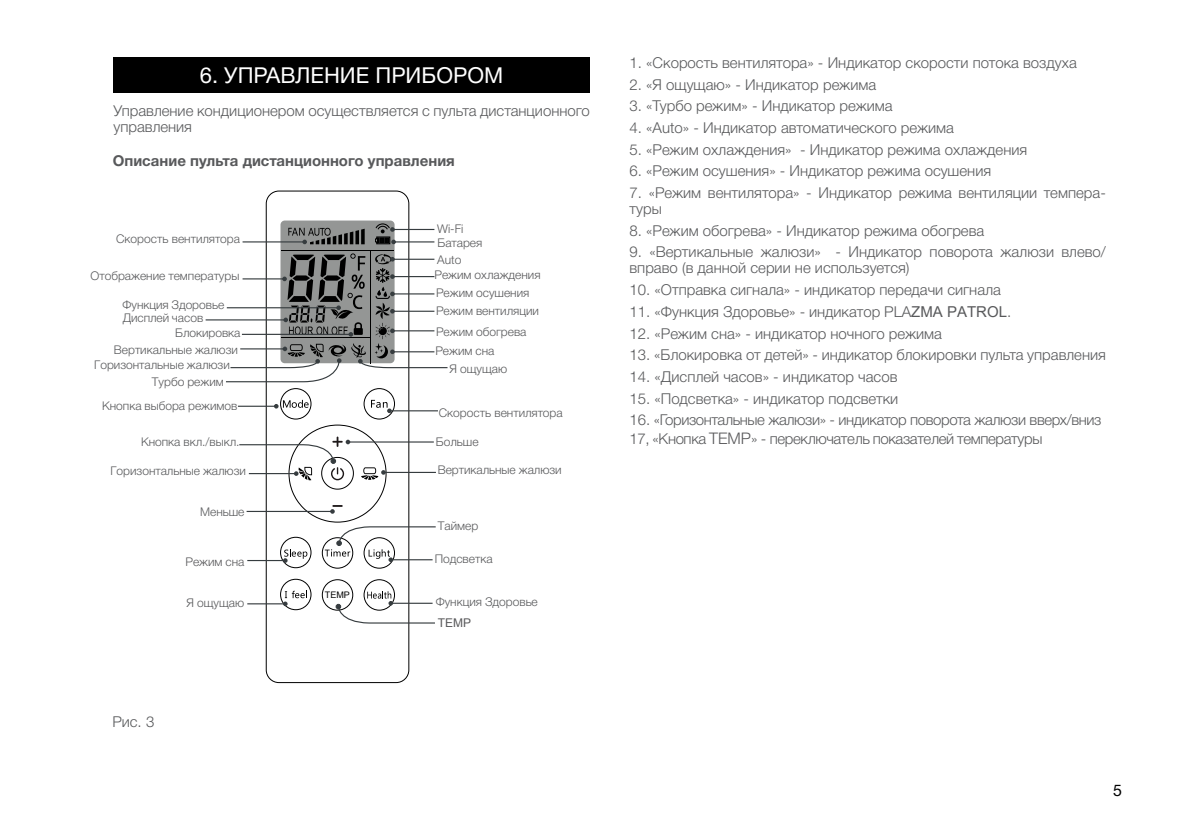
<style>
.page{position:relative;width:1191px;height:840px;background:#fff}
.page>*{position:absolute;margin:0;border:0;box-sizing:border-box;transform-origin:0 0}
.t1{font:22px "Helvetica Neue Cyr";color:#fff}
.t2{font:16px "Helvetica Neue Cyr";color:#000}
.t3{font:300 15px/16px "Helvetica Neue Cyr";color:#58595b}
.t4{font:300 15px/19.2px "Helvetica Neue Cyr";letter-spacing:-.025em;color:#58595b}
.t5{font:700 15px "Helvetica Neue Cyr";color:#58595b}
.t6{font:300 12px/20.8px "Helvetica Neue Cyr";color:#58595b}
.t7{font:300 12px/18.2px "Helvetica Neue Cyr";color:#575759}
.t8{font:12px "Arial";color:#575759}
.t9{font:9px "Arial";color:#000}
.s1{font-style:inherit}
.s2{font-family:"Arial";font-weight:400}
.s3{font-size:16px;color:#575759}
</style>
<div class="page">
<div style="left:113px;top:57px;width:477px;height:35px;background:#000"></div>
<div style="left:266px;top:190px;width:143px;height:492px;background:#fff;border:1px solid #000;border-radius:13px"></div>
<div style="left:280px;top:220px;width:114px;height:143px;background:#949695;border-radius:4px"></div>
<hr style="left:370px;top:249px;width:1px;height:114px;background:#000">
<hr style="left:281px;top:249px;width:113px;height:1px;background:#000">
<div style="left:280px;top:536px;width:31px;height:32px;border:1px solid #000;border-radius:50%"></div>
<div style="left:322px;top:537px;width:31px;height:31px;border:1px solid #000;border-radius:50%"></div>
<div style="left:363px;top:537px;width:32px;height:31px;border:1px solid #000;border-radius:50%"></div>
<div style="left:280px;top:388px;width:31px;height:31px;border:1px solid #000;border-radius:50%"></div>
<div style="left:363px;top:388px;width:32px;height:31px;border:1px solid #000;border-radius:50%"></div>
<div style="left:280px;top:578px;width:31px;height:32px;border:1px solid #000;border-radius:50%"></div>
<div style="left:322px;top:579px;width:31px;height:31px;border:1px solid #000;border-radius:50%"></div>
<div style="left:363px;top:579px;width:32px;height:31px;border:1px solid #000;border-radius:50%"></div>
<hr style="left:238px;top:405px;width:38px;height:1px;background:#363c3f">
<svg style="left:274px;top:399px;width:35px;height:9px"></svg>
<hr style="left:242px;top:241px;width:63px;height:1px;background:#363c3f">
<svg style="left:288px;top:228px;width:77px;height:16px"></svg>
<hr style="left:206px;top:319px;width:80px;height:1px;background:#363c3f">
<hr style="left:247px;top:603px;width:38px;height:1px;background:#363c3f">
<svg style="left:283px;top:590px;width:24px;height:15px"></svg>
<hr style="left:389px;top:410px;width:49px;height:1px;background:#363c3f">
<svg style="left:371px;top:399px;width:21px;height:14px"></svg>
<hr style="left:392px;top:229px;width:42px;height:1px;background:#363c3f">
<svg style="left:225px;top:253px;width:223px;height:129px"></svg>
<hr style="left:393px;top:241px;width:41px;height:1px;background:#363c3f">
<svg style="left:375px;top:223px;width:21px;height:21px"></svg>
<svg style="left:336px;top:591px;width:99px;height:32px"></svg>
<svg style="left:239px;top:424px;width:197px;height:138px"></svg>
<h1 class="t1" style="left:200px;top:63px;width:305px">6. УПРАВЛЕНИЕ ПРИБОРОМ</h1>
<p class="t3" style="left:113px;top:103px;width:478px">Управление кондиционером осуществляется с пульта дистанционного управления</p>
<p class="t5" style="left:113px;top:152px;width:343px">Описание пульта дистанционного управления</p>
<p class="t6" style="left:116px;top:228px;width:125px">Скорость вентилятора</p>
<p class="t6" style="left:91px;top:265px;width:150px">Отображение температуры</p>
<p class="t6" style="left:122px;top:298px;width:103px;line-height:13px">Функция Здоровье<br>Дисплей часов</p>
<p class="t6" style="left:175px;top:322px;width:67px">Блокировка</p>
<p class="t6" style="left:94px;top:342px;width:145px;line-height:15.4px;text-indent:20px">Вертикальные жалюзи<br>Горизонтальные жалюзи</p>
<p class="t7" style="left:152px;top:372px;width:73px">Турбо режим</p>
<p class="t6" style="left:102px;top:395px;width:137px">Кнопка выбора режимов</p>
<p class="t6" style="left:141px;top:431px;width:100px">Кнопка вкл./выкл.</p>
<p class="t6" style="left:110px;top:460px;width:137px">Горизонтальные жалюзи</p>
<p class="t6" style="left:200px;top:501px;width:46px">Меньше</p>
<p class="t7" style="left:185px;top:552px;width:61px">Режим сна</p>
<p class="t6" style="left:186px;top:592px;width:59px">Я ощущаю</p>
<p class="t3" style="left:112px;top:713px;width:43px">Рис. 3</p>
<p class="t9" style="left:325px;top:589px;width:27px"><span class="s1">T</span>EMP</p>
<p class="t7" style="left:437px;top:219px;width:28px">Wi-Fi</p>
<p class="t6" style="left:437px;top:232px;width:47px">Батарея</p>
<p class="t6" style="left:437px;top:249px;width:26px">Auto</p>
<p class="t7" style="left:434px;top:266px;width:108px">Режим охлаждения<br>Режим осушения</p>
<p class="t6" style="left:436px;top:300px;width:104px">Режим вентиляции<br>Режим обогрева</p>
<p class="t7" style="left:435px;top:342px;width:61px">Режим сна</p>
<p class="t6" style="left:449px;top:358px;width:59px">Я ощущаю</p>
<p class="t6" style="left:439px;top:403px;width:125px">Скорость вентилятора</p>
<p class="t7" style="left:436px;top:432px;width:44px">Больше</p>
<p class="t6" style="left:438px;top:459px;width:125px">Вертикальные жалюзи</p>
<p class="t6" style="left:438px;top:515px;width:42px">Таймер</p>
<p class="t6" style="left:435px;top:548px;width:59px">Подсветка</p>
<p class="t6" style="left:436px;top:591px;width:104px">Функция Здоровье</p>
<p class="t8" style="left:438px;top:614px;width:35px">TEMP</p>
<p class="t3" style="left:629px;top:55px;width:449px">1. «Скорость вентилятора» - Индикатор скорости потока воздуха</p>
<p class="t3" style="left:629px;top:76px;width:248px">2. «Я ощущаю» - Индикатор режима</p>
<p class="t3" style="left:629px;top:98px;width:265px">3. «Турбо режим» - Индикатор режима</p>
<p class="t3" style="left:629px;top:120px;width:326px">4. «Auto» - Индикатор автоматического режима</p>
<p class="t3" style="left:629px;top:141px;width:399px">5. «Режим охлаждения» - Индикатор режима охлаждения</p>
<p class="t3" style="left:629px;top:163px;width:363px">6. «Режим осушения» - Индикатор режима осушения</p>
<p class="t3" style="left:629px;top:185px;width:478px">7. «Режим вентилятора» - Индикатор режима вентиляции темпера&shy;туры</p>
<p class="t3" style="left:629px;top:222px;width:356px">8. «Режим обогрева» - Индикатор режима обогрева</p>
<p class="t3" style="left:629px;top:244px;width:478px">9. «Вертикальные жалюзи» - Индикатор поворота жалюзи влево/ вправо (в данной серии не используется)</p>
<p class="t3" style="left:629px;top:282px;width:373px">10. «Отправка сигнала» - индикатор передачи сигнала</p>
<p class="t3" style="left:629px;top:303px;width:383px">11. «Функция Здоровье» - индикатор PLA<span class="s2">ZMA PATROL</span>.</p>
<p class="t3" style="left:629px;top:325px;width:314px">12. «Режим сна» - индикатор ночного режима</p>
<p class="t3" style="left:629px;top:347px;width:478px">13. «Блокировка от детей» - индикатор блокировки пульта управления</p>
<p class="t3" style="left:629px;top:368px;width:269px">14. «Дисплей часов» - индикатор часов</p>
<p class="t3" style="left:629px;top:390px;width:270px">15. «Подсветка» - индикатор подсветки</p>
<p class="t4" style="left:629px;top:410px;width:473px">16. «Горизонтальные жалюзи» - индикатор поворота жалюзи вверх/вниз<br>17, «Кнопка <span class="s3">TEMP</span>» - переключатель показателей температуры</p>
<p class="t2" style="left:1113px;top:781px;width:10px">5</p>
</div>
